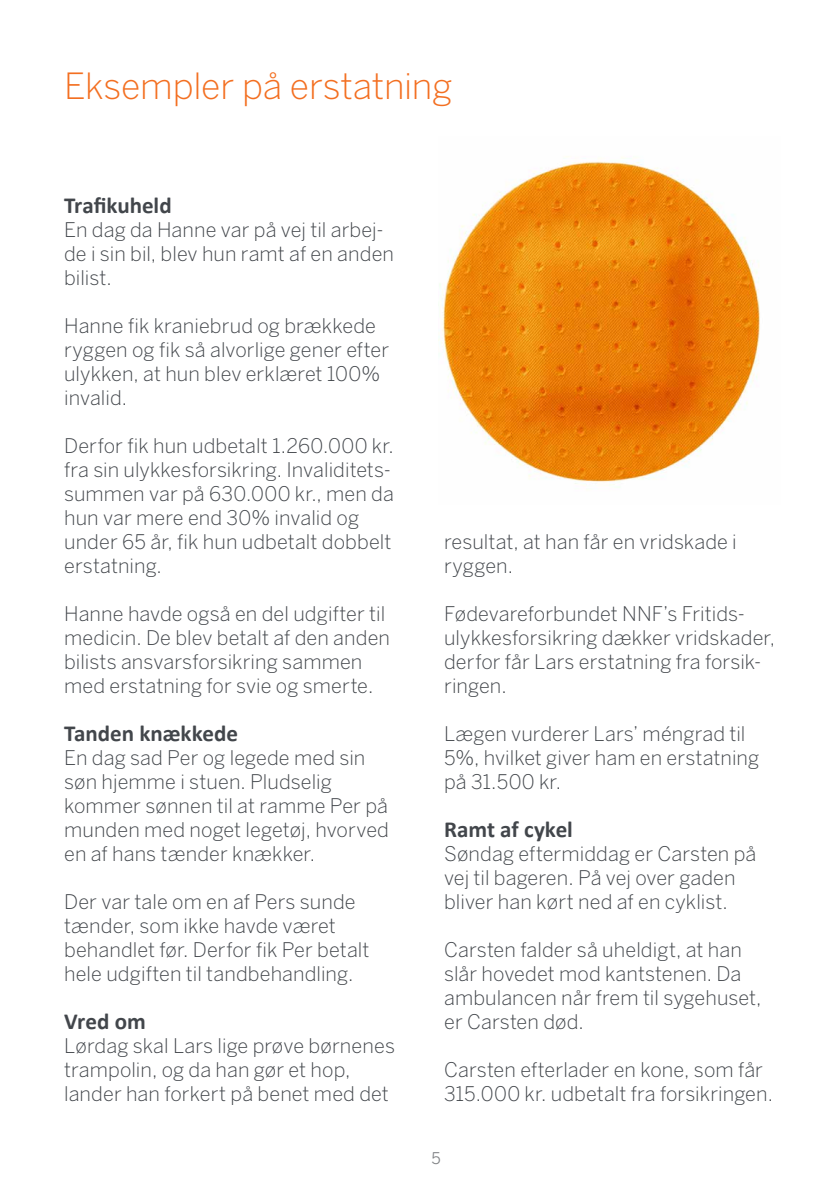
<style>
.page{position:relative;width:840px;height:1191px;background:#fff}
.page>*{position:absolute;margin:0;border:0;box-sizing:border-box;transform-origin:0 0}
.t1{font:300 35.8px "Benton Sans";letter-spacing:-.01em;color:#f36f21}
.t2{font:700 23px "Calibri";color:#42464b}
.t3{font:300 20px/24px "Benton Sans";letter-spacing:.005em;color:#42464b}
.t4{font:16px "Benton Sans";color:#808285}
</style>
<div class="page">
<img style="left:438px;top:156px;width:322px;height:329px">
<h1 class="t1" style="left:64px;top:65px;width:389px">Eksempler på erstatning</h1>
<p class="t2" style="left:64px;top:189px;width:109px">Trafikuheld</p>
<p class="t3" style="left:64px;top:217px;width:331px">En dag da Hanne var på vej til arbej&shy;de i sin bil, blev hun ramt af en anden bilist.</p>
<p class="t3" style="left:64px;top:313px;width:326px">Hanne fik kraniebrud og brækkede ryggen og fik så alvorlige gener efter ulykken, at hun blev erklæret 100% invalid.</p>
<p class="t3" style="left:64px;top:433px;width:331px">Derfor fik hun udbetalt 1.260.000 kr. fra sin ulykkesforsikring. Invaliditets&shy;summen var på 630.000 kr., men da hun var mere end 30% invalid og under 65 år, fik hun udbetalt dobbelt erstatning.</p>
<p class="t3" style="left:64px;top:601px;width:327px">Hanne havde også en del udgifter til medicin. De blev betalt af den anden bilists ansvarsforsikring sammen med erstatning for svie og smerte.</p>
<p class="t2" style="left:64px;top:717px;width:175px">Tanden knækkede</p>
<p class="t3" style="left:64px;top:745px;width:326px">En dag sad Per og legede med sin søn hjemme i stuen. Pludselig kommer sønnen til at ramme Per på munden med noget legetøj, hvorved en af hans tænder knækker.</p>
<p class="t3" style="left:64px;top:889px;width:307px">Der var tale om en af Pers sunde tænder, som ikke havde været behandlet før. Derfor fik Per betalt hele udgiften til tandbehandling.</p>
<p class="t2" style="left:64px;top:1005px;width:83px">Vred om</p>
<p class="t3" style="left:64px;top:1033px;width:332px">Lørdag skal Lars lige prøve børnenes trampolin, og da han gør et hop, lander han forkert på benet med det</p>
<p class="t3" style="left:444px;top:529px;width:294px">resultat, at han får en vridskade i ryggen.</p>
<p class="t3" style="left:444px;top:601px;width:332px">Fødevareforbundet NNF’s Fritids&shy;ulykkesforsikring dækker vridskader, derfor får Lars erstatning fra forsik&shy;ringen.</p>
<p class="t3" style="left:444px;top:721px;width:316px">Lægen vurderer Lars’ méngrad til<br>5%, hvilket giver ham en erstatning på 31.500 kr.</p>
<p class="t2" style="left:444px;top:813px;width:130px">Ramt af cykel</p>
<p class="t3" style="left:444px;top:841px;width:313px">Søndag eftermiddag er Carsten på vej til bageren. På vej over gaden bliver han kørt ned af en cyklist.</p>
<p class="t3" style="left:444px;top:937px;width:319px">Carsten falder så uheldigt, at han slår hovedet mod kantstenen. Da ambulancen når frem til sygehuset, er Carsten død.</p>
<p class="t3" style="left:444px;top:1057px;width:330px">Carsten efterlader en kone, som får<br>315.000 kr. udbetalt fra forsikringen.</p>
<p class="t4" style="left:431px;top:1148px;width:11px">5</p>
</div>
